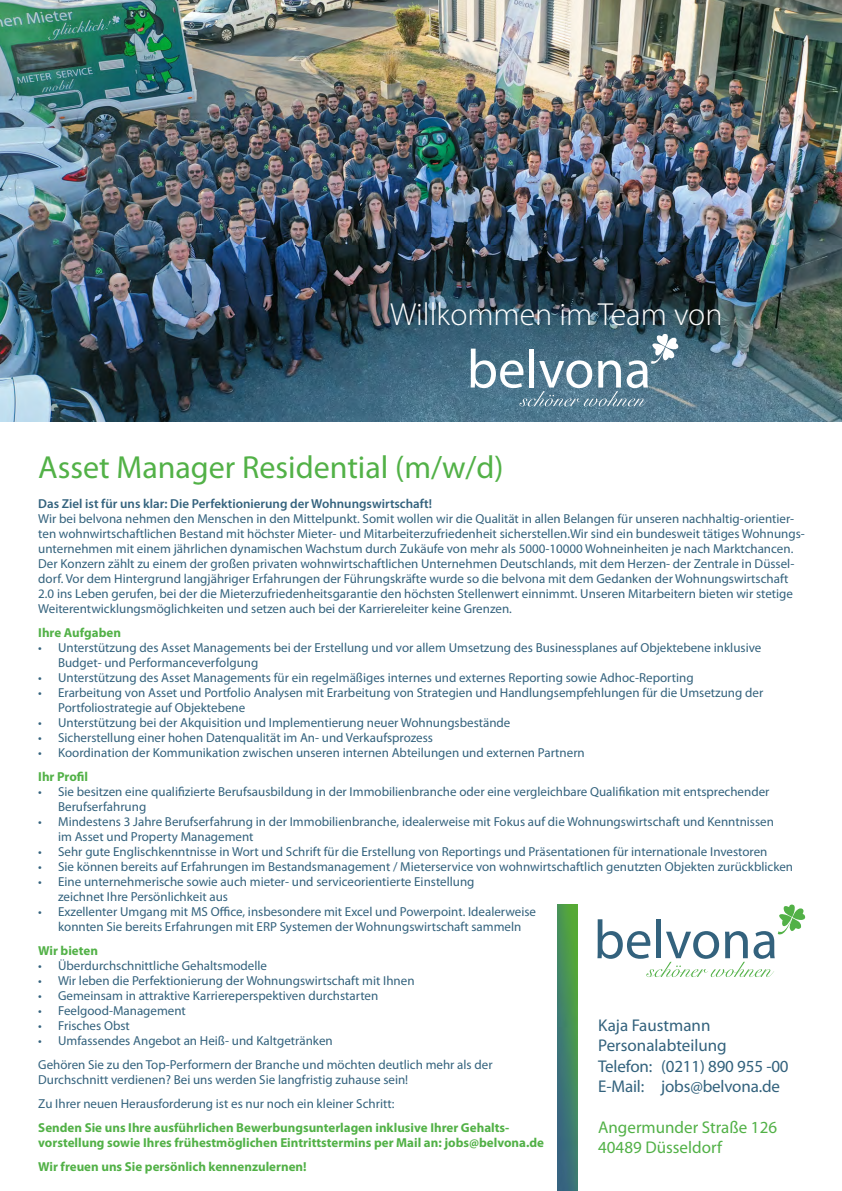
<style>
.page{position:relative;width:842px;height:1191px;background:#fff}
.page>*{position:absolute;margin:0;border:0;box-sizing:border-box;transform-origin:0 0}
.t1{font:32px "Myriad Pro";color:#52b147}
.t2{font:300 32px "Myriad Pro";color:#fff}
.t3{font:17px/20.4px "Myriad Pro";letter-spacing:-.01em;color:#33627d}
.t4{font:17px/20.4px "Myriad Pro";color:#52b147}
.t5{font:13px/15px "Myriad Pro";color:#33627d}
.t6{font:700 13px/15px "Myriad Pro";color:#52b147}
.t7{font:600 13px "Myriad Pro";color:#33627d}
</style>
<div class="page">
<img style="left:0;top:0;width:842px;height:421px">
<svg style="left:471px;top:334px;width:207px;height:72px;background:#698a9c"></svg>
<img style="left:558px;top:904px;width:20px;height:287px">
<svg style="left:597px;top:904px;width:208px;height:73px"></svg>
<h1 class="t2" style="left:390px;top:295px;width:334px">Willkommen im Team von</h1>
<h1 class="t1" style="left:38px;top:447px;width:467px">Asset Manager Residential (m/w/d)</h1>
<p class="t7" style="left:38px;top:495px;width:395px">Das Ziel ist für uns klar: Die Perfektionierung der Wohnungswirtschaft!</p>
<p class="t5" style="left:38px;top:510px;width:768px">Wir bei belvona nehmen den Menschen in den Mittelpunkt. Somit wollen wir die Qualität in allen Belangen für unseren nachhaltig-orientier&shy;ten wohnwirtschaftlichen Bestand mit höchster Mieter- und Mitarbeiterzufriedenheit sicherstellen.Wir sind ein bundesweit tätiges Wohnungs&shy;unternehmen mit einem jährlichen dynamischen Wachstum durch Zukäufe von mehr als 5000-10000 Wohneinheiten je nach Marktchancen.<br>Der Konzern zählt zu einem der großen privaten wohnwirtschaftlichen Unternehmen Deutschlands, mit dem Herzen- der Zentrale in Düssel&shy;dorf. Vor dem Hintergrund langjähriger Erfahrungen der Führungskräfte wurde so die belvona mit dem Gedanken der Wohnungswirtschaft 2.0 ins Leben gerufen, bei der die Mieterzufriedenheitsgarantie den höchsten Stellenwert einnimmt. Unseren Mitarbeitern bieten wir stetige Weiterentwicklungsmöglichkeiten und setzen auch bei der Karriereleiter keine Grenzen.</p>
<p class="t6" style="left:38px;top:624px;width:84px">Ihre Aufgaben</p>
<p class="t5" style="left:58px;top:639px;width:705px;text-indent:-20px">• Unterstützung des Asset Managements bei der Erstellung und vor allem Umsetzung des Businessplanes auf Objektebene inklusive<br>Budget- und Performanceverfolgung</p>
<p class="t5" style="left:38px;top:669px;width:657px">• Unterstützung des Asset Managements für ein regelmäßiges internes und externes Reporting sowie Adhoc-Reporting</p>
<p class="t5" style="left:58px;top:684px;width:707px;text-indent:-20px">• Erarbeitung von Asset und Portfolio Analysen mit Erarbeitung von Strategien und Handlungsempfehlungen für die Umsetzung der<br>Portfoliostrategie auf Objektebene</p>
<p class="t5" style="left:38px;top:715px;width:474px">• Unterstützung bei der Akquisition und Implementierung neuer Wohnungsbestände</p>
<p class="t5" style="left:38px;top:730px;width:396px">• Sicherstellung einer hohen Datenqualität im An- und Verkaufsprozess</p>
<p class="t5" style="left:38px;top:745px;width:548px">• Koordination der Kommunikation zwischen unseren internen Abteilungen und externen Partnern</p>
<p class="t6" style="left:38px;top:768px;width:51px">Ihr Profil</p>
<p class="t5" style="left:58px;top:784px;width:713px;text-indent:-20px">• Sie besitzen eine qualifizierte Berufsausbildung in der Immobilienbranche oder eine vergleichbare Qualifikation mit entsprechender<br>Berufserfahrung</p>
<p class="t5" style="left:58px;top:814px;width:717px;text-indent:-20px">• Mindestens 3 Jahre Berufserfahrung in der Immobilienbranche, idealerweise mit Fokus auf die Wohnungswirtschaft und Kenntnissen im Asset und Property Management</p>
<p class="t5" style="left:38px;top:844px;width:731px">• Sehr gute Englischkenntnisse in Wort und Schrift für die Erstellung von Reportings und Präsentationen für internationale Investoren</p>
<p class="t5" style="left:38px;top:859px;width:756px">• Sie können bereits auf Erfahrungen im Bestandsmanagement / Mieterservice von wohnwirtschaftlich genutzten Objekten zurückblicken</p>
<p class="t5" style="left:58px;top:874px;width:418px;text-indent:-20px">• Eine unternehmerische sowie auch mieter- und serviceorientierte Einstellung zeichnet Ihre Persönlichkeit aus</p>
<p class="t5" style="left:38px;top:904px;width:499px;text-align:center">• Exzellenter Umgang mit MS Office, insbesondere mit Excel und Powerpoint. Idealerweise konnten Sie bereits Erfahrungen mit ERP Systemen der Wohnungswirtschaft sammeln</p>
<p class="t6" style="left:38px;top:942px;width:61px">Wir bieten</p>
<p class="t5" style="left:38px;top:958px;width:230px">• Überdurchschnittliche Gehaltsmodelle</p>
<p class="t5" style="left:38px;top:973px;width:378px">• Wir leben die Perfektionierung der Wohnungswirtschaft mit Ihnen</p>
<p class="t5" style="left:38px;top:988px;width:342px">• Gemeinsam in attraktive Karriereperspektiven durchstarten</p>
<p class="t5" style="left:38px;top:1003px;width:149px">• Feelgood-Management</p>
<p class="t5" style="left:38px;top:1018px;width:93px">• Frisches Obst</p>
<p class="t5" style="left:38px;top:1028px;width:456px;line-height:24px">• Umfassendes Angebot an Heiß- und Kaltgetränken<br>Gehören Sie zu den Top-Performern der Branche und möchten deutlich mehr als der</p>
<p class="t5" style="left:38px;top:1067px;width:371px;line-height:24px">Durchschnitt verdienen? Bei uns werden Sie langfristig zuhause sein!<br>Zu Ihrer neuen Herausforderung ist es nur noch ein kleiner Schritt:</p>
<p class="t6" style="left:38px;top:1119px;width:507px">Senden Sie uns Ihre ausführlichen Bewerbungsunterlagen inklusive Ihrer Gehalts&shy;vorstellung sowie Ihres frühestmöglichen Eintrittstermins per Mail an: jobs@belvona.de</p>
<p class="t6" style="left:38px;top:1158px;width:270px">Wir freuen uns Sie persönlich kennenzulernen!</p>
<h2 class="t3" style="left:598px;top:1014px;width:192px">Kaja Faustmann<br>Personalabteilung<br>Telefon: (0211) 890 955 -00<br>E-Mail: jobs@belvona.de</h2>
<h2 class="t4" style="left:598px;top:1116px;width:180px">Angermunder Straße 126<br>40489 Düsseldorf</h2>
</div>
